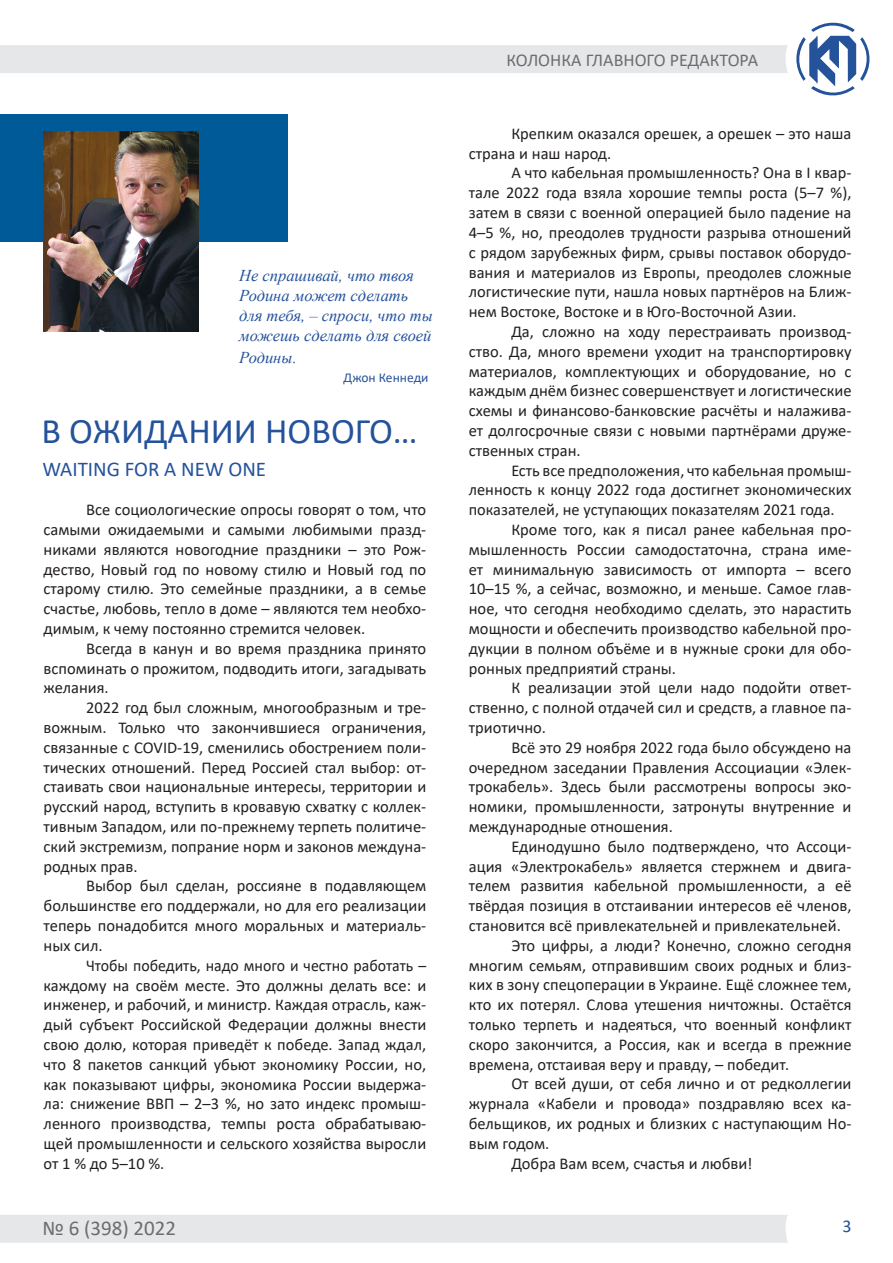
<style>
.page{position:relative;width:893px;height:1263px;background:#fff}
.page>*{position:absolute;margin:0;border:0;box-sizing:border-box;transform-origin:0 0}
.t1{font:36px "Calibri";color:#24529b}
.t2{font:21px "Calibri";color:#24529b}
.t3{font:21px "Calibri";color:#6c6d70}
.t4{font:18px "Calibri";color:#6c6d70}
.t5{font:18px "Calibri";color:#24529b}
.t6{font:16.5px/19.8px "Calibri";color:#231f20;text-align:justify}
.t7{font:16.5px/19.8px "Calibri";color:#231f20;text-align:justify;scale:.96 1}
.t8{font:italic 16.5px/19.8px "Times New Roman";color:#24529b}
.t9{font:13.5px "Calibri";color:#24529b}
</style>
<div class="page">
<svg style="left:796px;top:22px;width:74px;height:74px"></svg>
<div style="left:0;top:45px;width:788px;height:28px;background:#e6e7e9"></div>
<div style="left:0;top:1215px;width:788px;height:28px;background:#e6e7e9"></div>
<div style="left:0;top:115px;width:287px;height:127px;background:#005a97"></div>
<img style="left:44px;top:132px;width:155px;height:200px">
<p class="t8" style="left:239px;top:266px;width:195px">Не спрашивай, что твоя<br>Родина может сделать для тебя, – спроси, что ты можешь сделать для своей</p>
<p class="t8" style="left:239px;top:347px;width:59px">Родины.</p>
<p class="t9" style="left:344px;top:368px;width:86px">Джон Кеннеди</p>
<p class="t1" style="left:41px;top:406px;width:378px">В ОЖИДАНИИ НОВОГО…</p>
<p class="t2" style="left:43px;top:454px;width:225px">WAITING FOR A NEW ONE</p>
<p class="t6" style="left:44px;top:499px;width:384px;text-indent:43px">Все социологические опросы говорят о том, что самыми ожидаемыми и самыми любимыми празд&shy;никами являются новогодние праздники – это Рож&shy;дество, Новый год по новому стилю и Новый год по старому стилю. Это семейные праздники, а в семье счастье, любовь, тепло в доме – являются тем необхо&shy;димым, к чему постоянно стремится человек.</p>
<p class="t6" style="left:44px;top:638px;width:384px;text-indent:43px">Всегда в канун и во время праздника принято вспоминать о прожитом, подводить итоги, загадывать желания.</p>
<p class="t6" style="left:44px;top:697px;width:384px;text-indent:43px">2022 год был сложным, многообразным и тре&shy;вожным. Только что закончившиеся ограничения, связанные с COVID-19, сменились обострением поли&shy;тических отношений. Перед Россией стал выбор: от&shy;стаивать свои национальные интересы, территории и русский народ, вступить в кровавую схватку с коллек&shy;тивным Западом, или по-прежнему терпеть политиче&shy;ский экстремизм, попрание норм и законов междуна&shy;родных прав.</p>
<p class="t6" style="left:44px;top:876px;width:384px;text-indent:43px">Выбор был сделан, россияне в подавляющем большинстве его поддержали, но для его реализации теперь понадобится много моральных и материаль&shy;ных сил.</p>
<p class="t7" style="left:44px;top:955px;width:400px;text-indent:43px">Чтобы победить, надо много и честно работать – каждому на своём месте. Это должны делать все: и инженер, и рабочий, и министр. Каждая отрасль, каж&shy;дый субъект Российской Федерации должны внести свою долю, которая приведёт к победе. Запад ждал, что 8 пакетов санкций убьют экономику России, но, как показывают цифры, экономика России выдержа&shy;ла: снижение ВВП – 2–3 %, но зато индекс промыш&shy;ленного производства, темпы роста обрабатываю&shy;щей промышленности и сельского хозяйства выросли от 1 % до 5–10 %.</p>
<p class="t4" style="left:506px;top:48px;width:253px">КОЛОНКА ГЛАВНОГО РЕДАКТОРА</p>
<p class="t6" style="left:469px;top:123px;width:384px;text-indent:43px">Крепким оказался орешек, а орешек – это наша страна и наш народ.</p>
<p class="t6" style="left:469px;top:163px;width:384px;text-indent:43px">А что кабельная промышленность? Она в I квар&shy;тале 2022 года взяла хорошие темпы роста (5–7 %), затем в связи с военной операцией было падение на 4–5 %, но, преодолев трудности разрыва отношений с рядом зарубежных фирм, срывы поставок оборудо&shy;вания и материалов из Европы, преодолев сложные логистические пути, нашла новых партнёров на Ближ&shy;нем Востоке, Востоке и в Юго-Восточной Азии.</p>
<p class="t6" style="left:469px;top:321px;width:384px;text-indent:43px">Да, сложно на ходу перестраивать производ&shy;ство. Да, много времени уходит на транспортировку материалов, комплектующих и оборудование, но с каждым днём бизнес совершенствует и логистические схемы и финансово-банковские расчёты и налажива&shy;ет долгосрочные связи с новыми партнёрами друже&shy;ственных стран.</p>
<p class="t6" style="left:469px;top:460px;width:384px;text-indent:43px">Есть все предположения, что кабельная промыш&shy;ленность к концу 2022 года достигнет экономических показателей, не уступающих показателям 2021 года.</p>
<p class="t6" style="left:469px;top:519px;width:384px;text-indent:43px">Кроме того, как я писал ранее кабельная про&shy;мышленность России самодостаточна, страна име&shy;ет минимальную зависимость от импорта – всего 10–15 %, а сейчас, возможно, и меньше. Самое глав&shy;ное, что сегодня необходимо сделать, это нарастить мощности и обеспечить производство кабельной про&shy;дукции в полном объёме и в нужные сроки для обо&shy;ронных предприятий страны.</p>
<p class="t6" style="left:469px;top:677px;width:384px;text-indent:43px">К реализации этой цели надо подойти ответ&shy;ственно, с полной отдачей сил и средств, а главное па&shy;триотично.</p>
<p class="t6" style="left:469px;top:737px;width:384px;text-indent:43px">Всё это 29 ноября 2022 года было обсуждено на очередном заседании Правления Ассоциации «Элек&shy;трокабель». Здесь были рассмотрены вопросы эко&shy;номики, промышленности, затронуты внутренние и международные отношения.</p>
<p class="t6" style="left:469px;top:836px;width:384px;text-indent:43px">Единодушно было подтверждено, что Ассоци&shy;ация «Электрокабель» является стержнем и двига&shy;телем развития кабельной промышленности, а её твёрдая позиция в отстаивании интересов её членов, становится всё привлекательней и привлекательней.</p>
<p class="t6" style="left:469px;top:935px;width:384px;text-indent:43px">Это цифры, а люди? Конечно, сложно сегодня многим семьям, отправившим своих родных и близ&shy;ких в зону спецоперации в Украине. Ещё сложнее тем, кто их потерял. Слова утешения ничтожны. Остаётся только терпеть и надеяться, что военный конфликт скоро закончится, а Россия, как и всегда в прежние времена, отстаивая веру и правду, – победит.</p>
<p class="t6" style="left:469px;top:1073px;width:384px;text-indent:43px">От всей души, от себя лично и от редколлегии журнала «Кабели и провода» поздравляю всех ка&shy;бельщиков, их родных и близких с наступающим Но&shy;вым годом.</p>
<p class="t6" style="left:511px;top:1153px;width:243px">Добра Вам всем, счастья и любви!</p>
<p class="t3" style="left:43px;top:1213px;width:135px">№ 6 (398) 2022</p>
<p class="t5" style="left:842px;top:1213px;width:11px">3</p>
</div>
